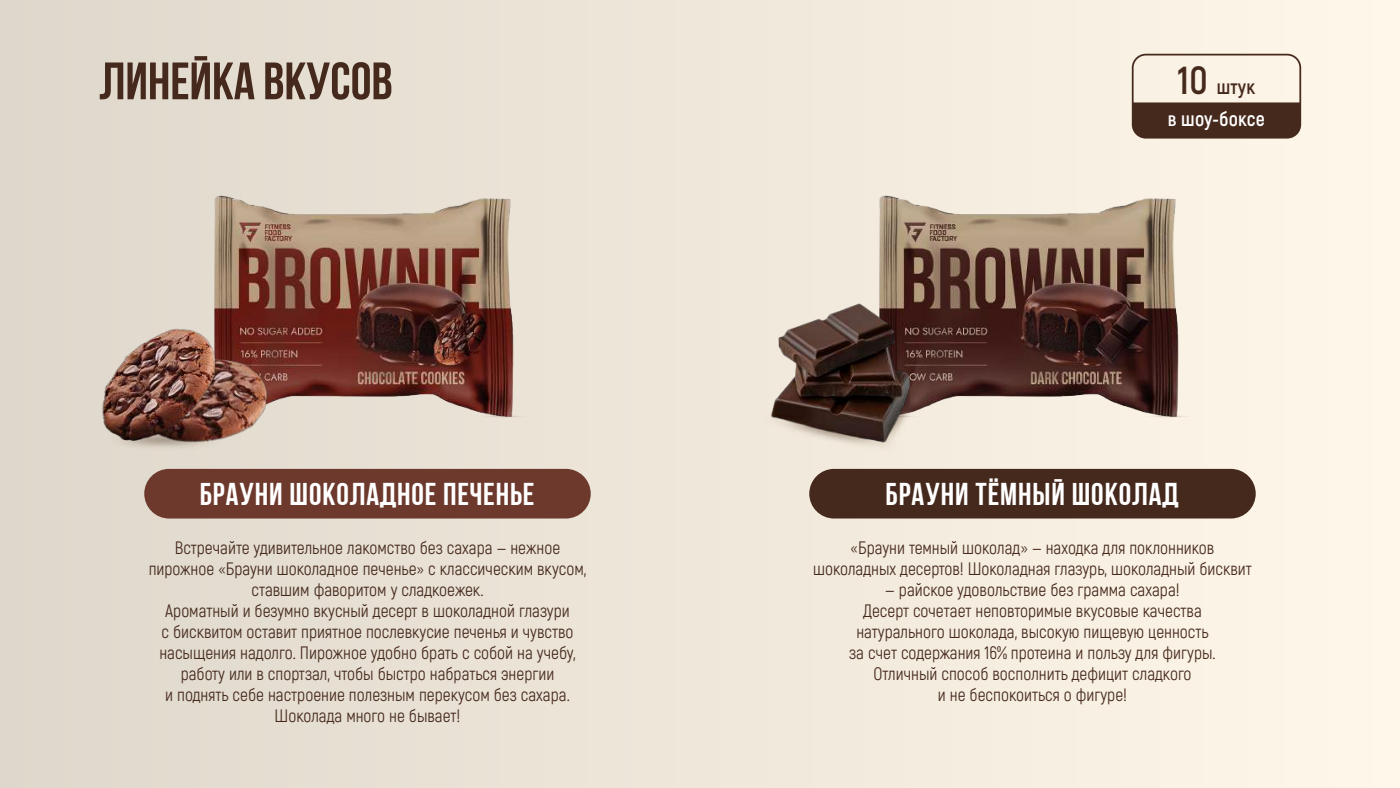
<style>
.page{position:relative;width:1400px;height:788px;background:#fff}
.page>*{position:absolute;margin:0;border:0;box-sizing:border-box;transform-origin:0 0}
.t1{font:52.5px "Bebas Neue Cyrillic";color:#46291d}
.t2{font:31.5px "Bebas Neue Cyrillic";letter-spacing:.03em;color:#fff}
.t3{font:700 19.95px/32.4px "Akrobat";letter-spacing:.01em;color:#fff;text-align:center}
.t4{font:17.5px/21px "Akrobat";color:#46291d;text-align:center}
.s1{font-size:38.85px;color:#46291d}
.s2{color:#46291d}
</style>
<div class="page">
<div style="left:0;top:0;width:1400px;height:788px;background:linear-gradient(to right,#ded7cb,#fff7e9)"></div>
<img style="left:735px;top:87px;width:595px;height:446px">
<img style="left:70px;top:87px;width:595px;height:446px">
<div style="left:692px;top:349px;width:121px;height:161px;background:#efe8db"></div>
<img style="left:813px;top:305px;width:173px;height:212px">
<img style="left:768px;top:300px;width:146px;height:146px">
<img style="left:118px;top:315px;width:166px;height:57px">
<img style="left:36px;top:372px;width:255px;height:134px">
<img style="left:101px;top:322px;width:117px;height:123px">
<div style="left:144px;top:469px;width:447px;height:49px;background:#6c392c;border-radius:25px"></div>
<div style="left:809px;top:469px;width:447px;height:49px;background:#46291d;border-radius:25px"></div>
<div style="left:1132px;top:54px;width:169px;height:84px;border:2px solid #46291d;border-radius:13px"></div>
<div style="left:1133px;top:102px;width:167px;height:36px;background:#46291d"></div>
<h1 class="t1" style="left:99px;top:52px;width:295px">Линейка вкусов</h1>
<h2 class="t2" style="left:200px;top:476px;width:336px">Брауни шоколадное печенье</h2>
<p class="t4" style="left:149px;top:537px;width:439px">Встречайте удивительное лакомство без сахара — нежное пирожное «Брауни шоколадное печенье» с классическим вкусом, ставшим фаворитом у сладкоежек.<br>Ароматный и безумно вкусный десерт в шоколадной глазури<br>с бисквитом оставит приятное послевкусие печенья и чувство насыщения надолго. Пирожное удобно брать с собой на учебу, работу или в спортзал, чтобы быстро набраться энергии<br>и поднять себе настроение полезным перекусом без сахара.<br>Шоколада много не бывает!</p>
<p class="t3" style="left:1168px;top:70px;width:98px"><span class="s1">10</span> <span class="s2">штук<br></span>в шоу-боксе</p>
<h2 class="t2" style="left:886px;top:476px;width:294px">Брауни тЁмный шоколад</h2>
<p class="t4" style="left:813px;top:537px;width:440px">«Брауни темный шоколад» — находка для поклонников шоколадных десертов! Шоколадная глазурь, шоколадный бисквит</p>
<p class="t4" style="left:849px;top:579px;width:368px">— райское удовольствие без грамма сахара!<br>Десерт сочетает неповторимые вкусовые качества натурального шоколада, высокую пищевую ценность за счет содержания 16% протеина и пользу для фигуры.<br>Отличный способ восполнить дефицит сладкого<br>и не беспокоиться о фигуре!</p>
</div>
